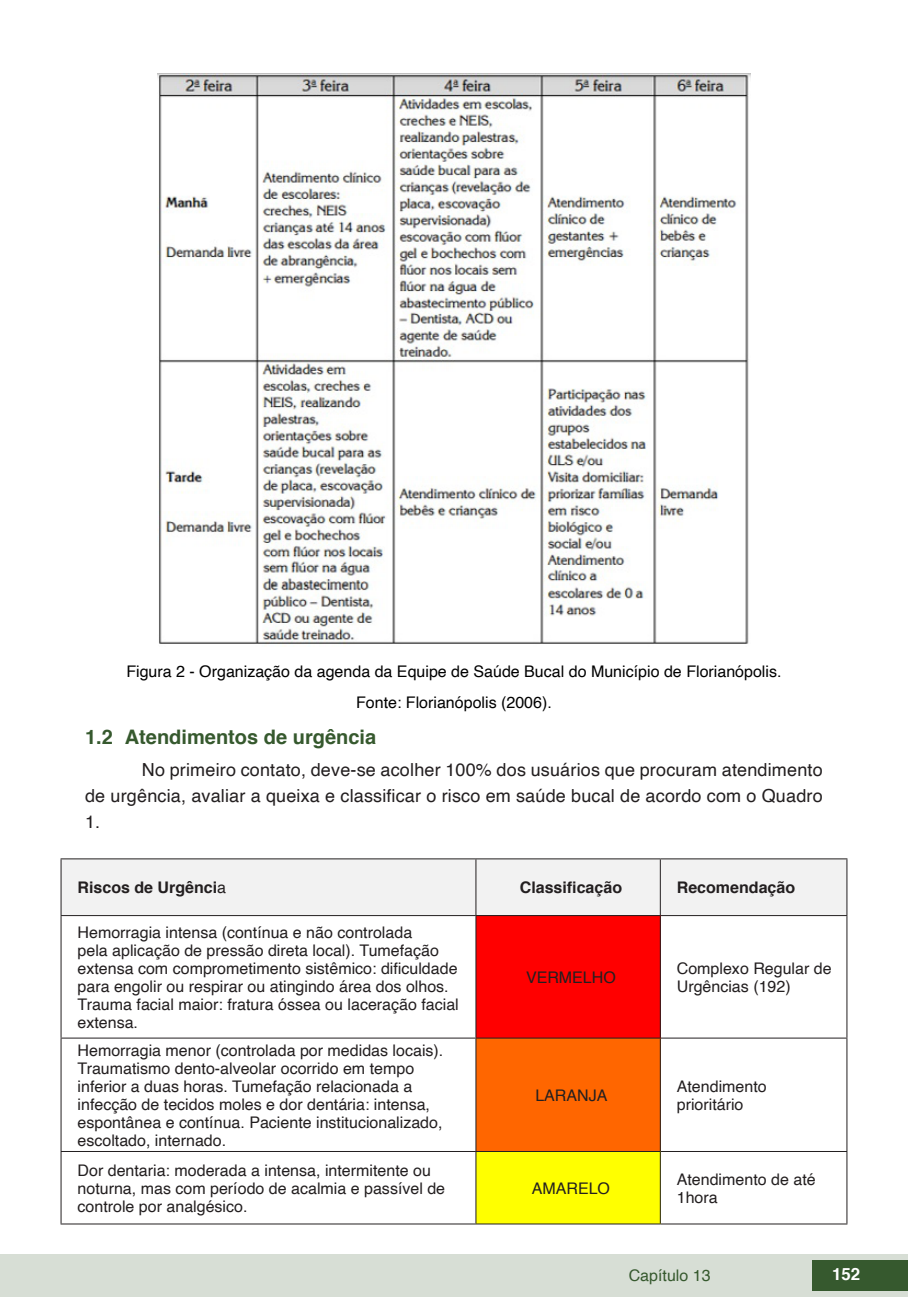
<style>
.page{position:relative;width:908px;height:1304px;background:#fff}
.page>*{position:absolute;margin:0;border:0;box-sizing:border-box;transform-origin:0 0}
.t1{font:700 20px "Helvetica";color:#36592e}
.t2{font:18px/26px "Helvetica";letter-spacing:.01em;color:#231f20;text-align:justify}
.t3{font:700 16.8px "Helvetica";color:#fff}
.t4{font:16px/18px "Helvetica";color:#231f20}
.t5{font:16px/30.6px "Helvetica";color:#000;text-align:center}
.t6{font:700 16px "Helvetica";color:#231f20}
.t7{font:16px "Helvetica";color:#36592e}
.s1{font-weight:400}
</style>
<div class="page">
<div style="left:0;top:1254px;width:906px;height:43px;background:#d7ded5"></div>
<div style="left:812px;top:1261px;width:95px;height:30px;background:#36592e"></div>
<img style="left:157px;top:74px;width:593px;height:571px">
<div style="left:61px;top:859px;width:785px;height:56px;background:#f2f2f2"></div>
<div style="left:475px;top:916px;width:185px;height:122px;background:#f00"></div>
<div style="left:475px;top:1038px;width:185px;height:113px;background:#f60"></div>
<div style="left:475px;top:1151px;width:185px;height:73px;background:#ff0"></div>
<hr style="left:60px;top:858px;width:415px;height:1px;background:#231f20">
<hr style="left:60px;top:859px;width:1px;height:56px;background:#231f20">
<hr style="left:475px;top:858px;width:185px;height:1px;background:#231f20">
<hr style="left:475px;top:859px;width:1px;height:56px;background:#231f20">
<hr style="left:660px;top:858px;width:187px;height:1px;background:#231f20">
<hr style="left:659px;top:859px;width:1px;height:56px;background:#231f20">
<hr style="left:846px;top:859px;width:1px;height:56px;background:#231f20">
<hr style="left:60px;top:915px;width:415px;height:1px;background:#231f20">
<hr style="left:60px;top:916px;width:1px;height:122px;background:#231f20">
<hr style="left:475px;top:915px;width:185px;height:1px;background:#231f20">
<hr style="left:475px;top:916px;width:1px;height:122px;background:#231f20">
<hr style="left:660px;top:915px;width:187px;height:1px;background:#231f20">
<hr style="left:659px;top:916px;width:1px;height:122px;background:#231f20">
<hr style="left:846px;top:916px;width:1px;height:122px;background:#231f20">
<hr style="left:60px;top:1038px;width:415px;height:1px;background:#231f20">
<hr style="left:60px;top:1039px;width:1px;height:112px;background:#231f20">
<hr style="left:475px;top:1038px;width:185px;height:1px;background:#231f20">
<hr style="left:475px;top:1039px;width:1px;height:112px;background:#231f20">
<hr style="left:660px;top:1038px;width:187px;height:1px;background:#231f20">
<hr style="left:659px;top:1039px;width:1px;height:112px;background:#231f20">
<hr style="left:846px;top:1039px;width:1px;height:112px;background:#231f20">
<hr style="left:60px;top:1151px;width:415px;height:1px;background:#231f20">
<hr style="left:60px;top:1152px;width:1px;height:71px;background:#231f20">
<hr style="left:475px;top:1151px;width:185px;height:1px;background:#231f20">
<hr style="left:475px;top:1152px;width:1px;height:71px;background:#231f20">
<hr style="left:660px;top:1151px;width:187px;height:1px;background:#231f20">
<hr style="left:659px;top:1152px;width:1px;height:71px;background:#231f20">
<hr style="left:846px;top:1152px;width:1px;height:71px;background:#231f20">
<hr style="left:60px;top:1223px;width:415px;height:1px;background:#231f20">
<hr style="left:475px;top:1223px;width:185px;height:1px;background:#231f20">
<hr style="left:660px;top:1223px;width:187px;height:1px;background:#231f20">
<p class="t5" style="left:126px;top:657px;width:656px">Figura 2 - Organização da agenda da Equipe de Saúde Bucal do Município de Florianópolis.<br>Fonte: Florianópolis (2006).</p>
<p class="t1" style="left:85px;top:721px;width:292px">1.2 Atendimentos de urgência</p>
<p class="t2" style="left:85px;top:757px;width:738px;text-indent:57px">No primeiro contato, deve-se acolher 100% dos usuários que procuram atendimento de urgência, avaliar a queixa e classificar o risco em saúde bucal de acordo com o Quadro 1.</p>
<p class="t6" style="left:77px;top:875px;width:150px">Riscos de Urgênci<span class="s1">a</span></p>
<p class="t6" style="left:519px;top:875px;width:104px">Classificação</p>
<p class="t6" style="left:676px;top:875px;width:120px">Recomendação</p>
<p class="t4" style="left:77px;top:924px;width:382px">Hemorragia intensa (contínua e não controlada<br>pela aplicação de pressão direta local). Tumefação extensa com comprometimento sistêmico: dificuldade para engolir ou respirar ou atingindo área dos olhos.<br>Trauma facial maior: fratura óssea ou laceração facial extensa.</p>
<p class="t4" style="left:525px;top:969px;width:91px">VERMELHO</p>
<p class="t4" style="left:676px;top:960px;width:156px">Complexo Regular de<br>Urgências (192)</p>
<p class="t4" style="left:77px;top:1042px;width:367px">Hemorragia menor (controlada por medidas locais).<br>Traumatismo dento-alveolar ocorrido em tempo inferior a duas horas. Tumefação relacionada a infecção de tecidos moles e dor dentária: intensa, espontânea e contínua. Paciente institucionalizado, escoltado, internado.</p>
<p class="t4" style="left:77px;top:1162px;width:369px">Dor dentaria: moderada a intensa, intermitente ou noturna, mas com período de acalmia e passível de controle por analgésico.</p>
<p class="t4" style="left:535px;top:1087px;width:74px">LARANJA</p>
<p class="t4" style="left:676px;top:1078px;width:91px">Atendimento prioritário</p>
<p class="t4" style="left:531px;top:1180px;width:80px">AMARELO</p>
<p class="t4" style="left:676px;top:1171px;width:140px">Atendimento de até<br>1hora</p>
<p class="t7" style="left:628px;top:1263px;width:83px">Capítulo 13</p>
<p class="t3" style="left:831px;top:1261px;width:30px">152</p>
</div>
